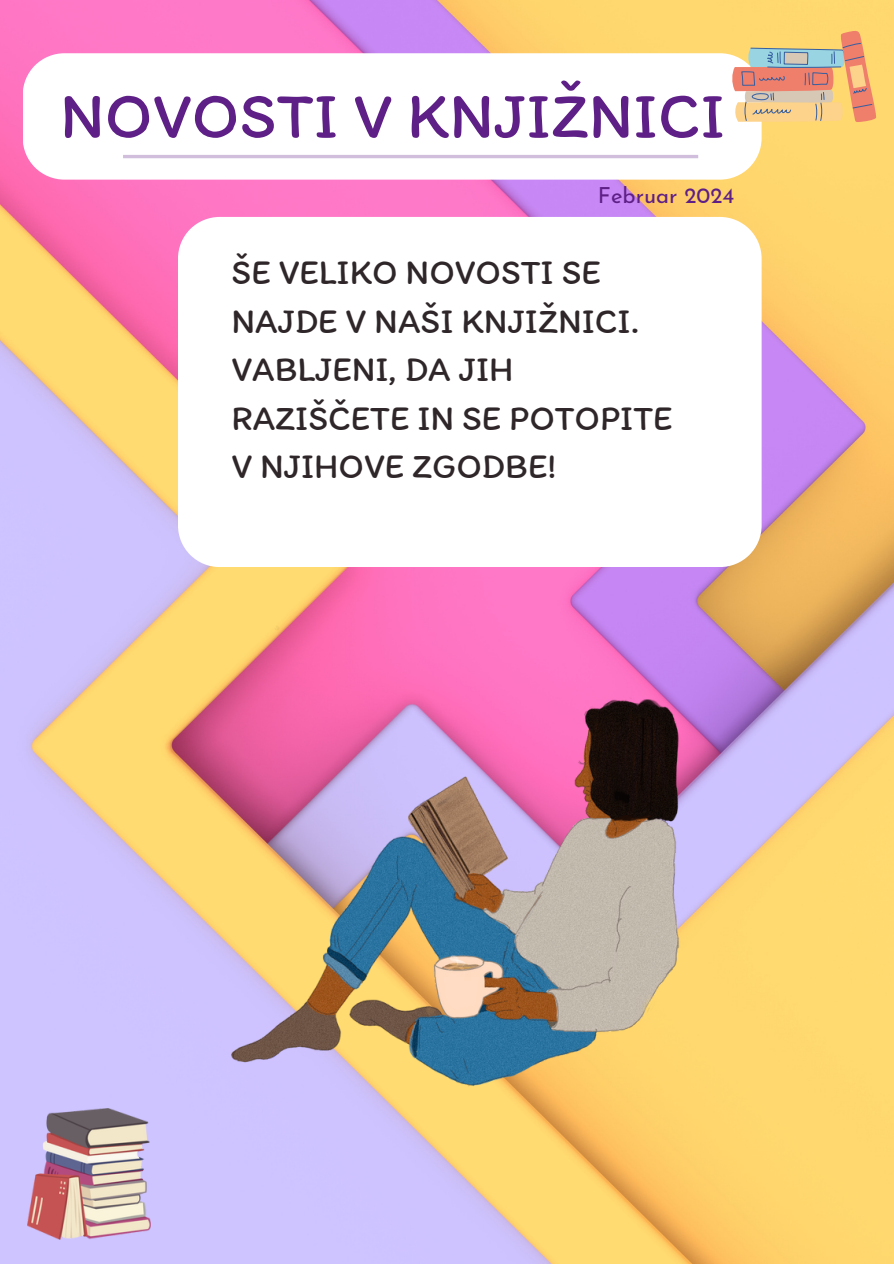
<style>
.page{position:relative;width:894px;height:1264px;background:#fff}
.page>*{position:absolute;margin:0;border:0;box-sizing:border-box;transform-origin:0 0}
.t1{font:66px "Itim";color:#5e1f86}
.t2{font:35.1px/48.3px "Itim";color:#2e2629}
.t3{font:22.2px "Josefin Sans";color:#5e1f86}
</style>
<div class="page">
<img style="left:0;top:0;width:893px;height:1263px">
<svg style="left:23px;top:53px;width:738px;height:127px"></svg>
<svg style="left:178px;top:217px;width:583px;height:350px"></svg>
<hr style="left:123px;top:155px;width:575px;height:3px;background:#5e1f86">
<img style="left:28px;top:1108px;width:122px;height:131px">
<svg style="left:730px;top:30px;width:147px;height:92px"></svg>
<img style="left:231px;top:625px;width:467px;height:462px">
<p class="t1" style="left:60px;top:75px;width:666px">NOVOSTI V KNJIŽNICI</p>
<h2 class="t3" style="left:597px;top:187px;width:138px">Februar 2024</h2>
<p class="t2" style="left:231px;top:248px;width:442px">ŠE VELIKO NOVOSTI SE<br>NAJDE V NAŠI KNJIŽNICI.<br>VABLJENI, DA JIH<br>RAZIŠČETE IN SE POTOPITE<br>V NJIHOVE ZGODBE!</p>
</div>
